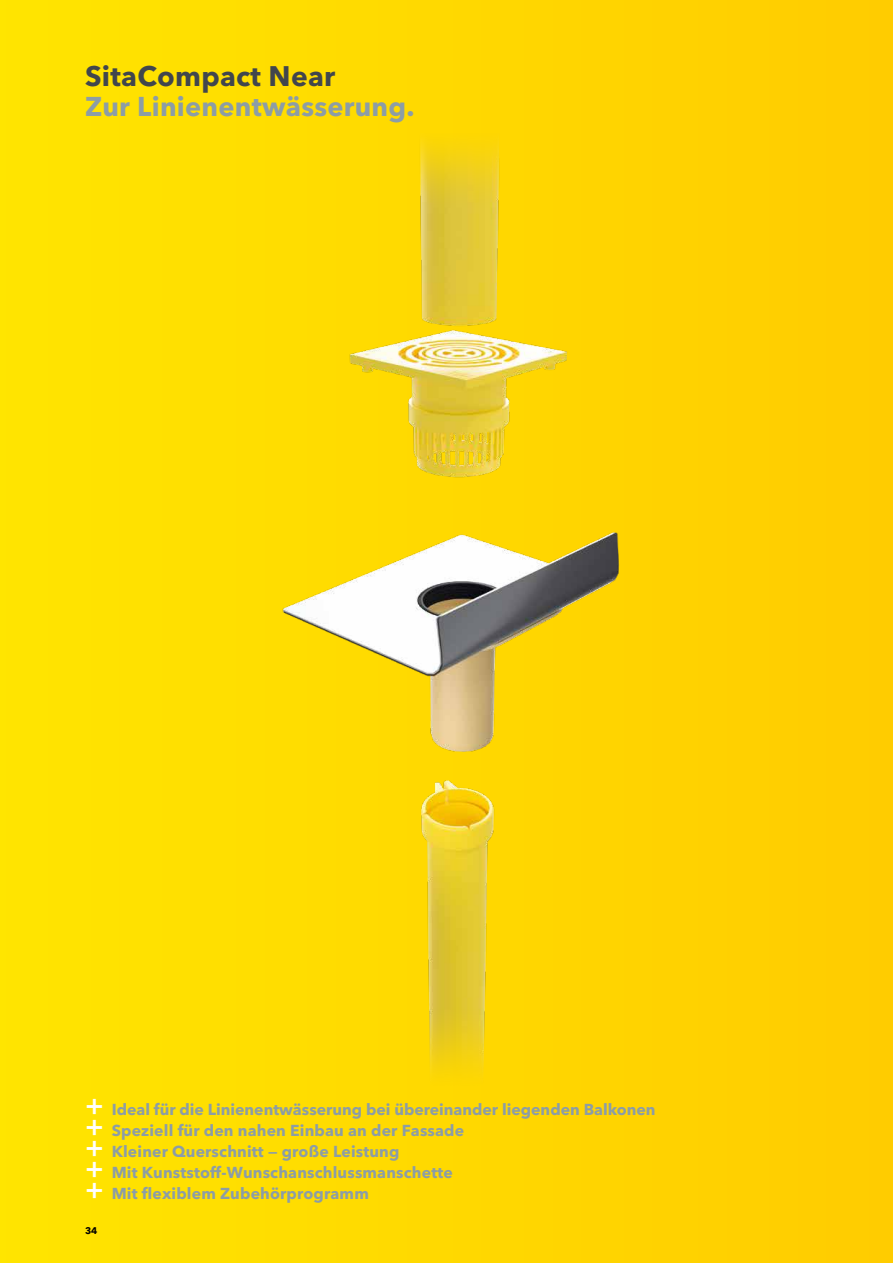
<style>
.page{position:relative;width:893px;height:1263px;background:#fff}
.page>*{position:absolute;margin:0;border:0;box-sizing:border-box;transform-origin:0 0}
.t1{font:700 28.05px "Avenir Next W1 G";letter-spacing:.01em;color:#41464d}
.t2{font:700 27px "Avenir Next W1 G";letter-spacing:.01em;color:#8c9da6}
.t3{font:700 15.75px/21px "Avenir Next W1 G";letter-spacing:.01em;color:#8c9da6}
.t4{font:700 9.6px "Avenir Next W1 G";color:#000}
.s1{font-family:"Avenir Next LT Pro";font-weight:600;font-size:28.05px;color:#fff}
</style>
<div class="page">
<div style="left:0;top:0;width:893px;height:1263px;background:linear-gradient(to right,#ffe500,#fc0)"></div>
<img style="left:32px;top:133px;width:861px;height:953px">
<h1 class="t1" style="left:85px;top:59px;width:252px">SitaCompact Near</h1>
<h2 class="t2" style="left:85px;top:90px;width:331px">Zur Linienentwässerung.</h2>
<p class="t3" style="left:85px;top:1099px;width:572px"><span class="s1">+</span> Ideal für die Linienentwässerung bei übereinander liegenden Balkonen <span class="s1">+</span> Speziell für den nahen Einbau an der Fassade<br><span class="s1">+</span> Kleiner Querschnitt — große Leistung<br><span class="s1">+</span> Mit Kunststoff-Wunschanschlussmanschette<br><span class="s1">+</span> Mit flexiblem Zubehörprogramm</p>
<p class="t4" style="left:85px;top:1224px;width:14px">34</p>
</div>
